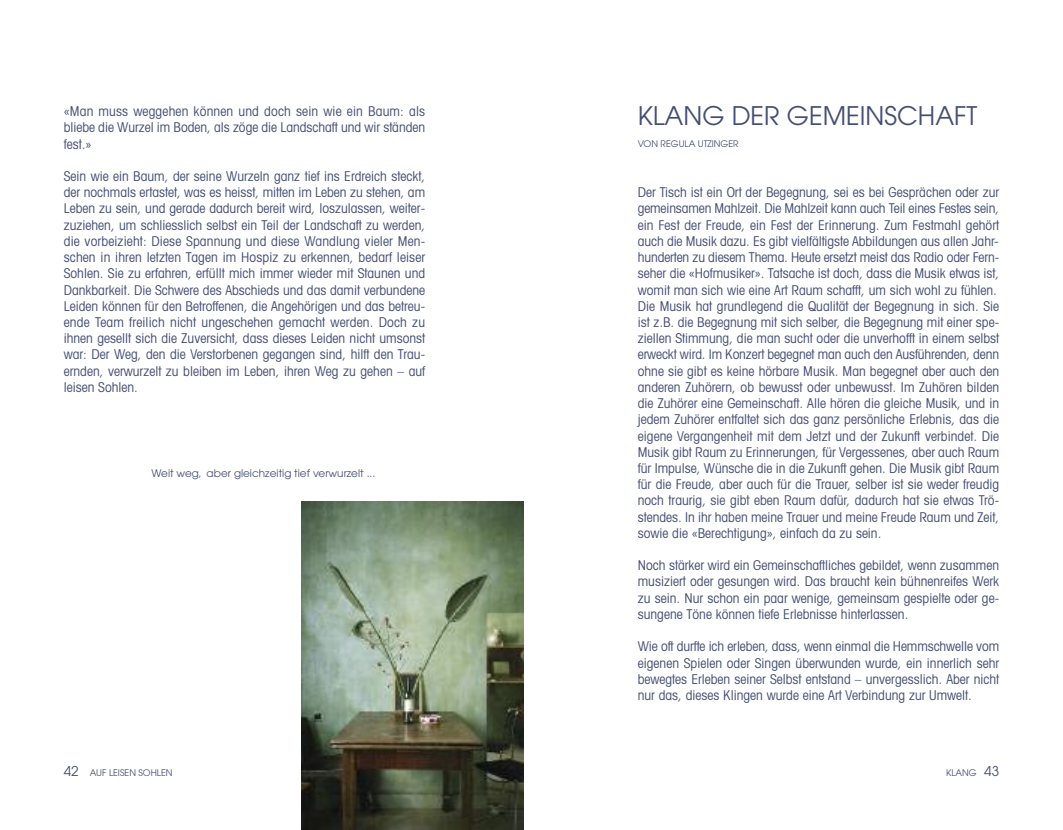
<style>
.page{position:relative;width:1063px;height:830px;background:#fff}
.page>*{position:absolute;margin:0;border:0;box-sizing:border-box;transform-origin:0 0}
.t1{font:25.5px "Avant Garde";color:#444e73}
.t2{font:condensed 13.5px/16.2px "Avant Garde";color:#444e73;text-align:justify}
.t3{font:10.5px "Avant Garde";color:#444e73}
.t4{font:9px "Avant Garde";color:#444e73}
.s1{font-size:13.5px}
</style>
<div class="page">
<img style="left:302px;top:501px;width:222px;height:328px">
<p class="t2" style="left:64px;top:104px;width:363px">«Man muss weggehen können und doch sein wie ein Baum: als bliebe die Wurzel im Boden, als zöge die Landschaft und wir ständen fest.»</p>
<p class="t2" style="left:64px;top:169px;width:363px">Sein wie ein Baum, der seine Wurzeln ganz tief ins Erdreich steckt, der nochmals ertastet, was es heisst, mitten im Leben zu stehen, am Leben zu sein, und gerade dadurch bereit wird, loszulassen, weiter&shy;zuziehen, um schliesslich selbst ein Teil der Landschaft zu werden, die vorbeizieht: Diese Spannung und diese Wandlung vieler Men&shy;schen in ihren letzten Tagen im Hospiz zu erkennen, bedarf leiser Sohlen. Sie zu erfahren, erfüllt mich immer wieder mit Staunen und Dankbarkeit. Die Schwere des Abschieds und das damit verbundene Leiden können für den Betroffenen, die Angehörigen und das betreu&shy;ende Team freilich nicht ungeschehen gemacht werden. Doch zu ihnen gesellt sich die Zuversicht, dass dieses Leiden nicht umsonst war: Der Weg, den die Verstorbenen gegangen sind, hilft den Trau&shy;ernden, verwurzelt zu bleiben im Leben, ihren Weg zu gehen – auf leisen Sohlen.</p>
<p class="t3" style="left:152px;top:469px;width:225px">Weit weg, aber gleichzeitig tief verwurzelt ...</p>
<p class="t4" style="left:64px;top:769px;width:110px"><span class="s1">42</span> AUF LEISEN SOHLEN</p>
<h1 class="t1" style="left:638px;top:106px;width:341px">KLANG DER GEMEINSCHAFT</h1>
<p class="t4" style="left:638px;top:140px;width:102px">VON REGULA UTZINGER</p>
<p class="t2" style="left:638px;top:185px;width:363px;text-align:left">Der Tisch ist ein Ort der Begegnung, sei es bei Gesprächen oder zur gemeinsamen Mahlzeit. Die Mahlzeit kann auch Teil eines Festes sein, ein Fest der Freude, ein Fest der Erinnerung. Zum Festmahl gehört auch die Musik dazu. Es gibt vielfältigste Abbildungen aus allen Jahr&shy;hunderten zu diesem Thema. Heute ersetzt meist das Radio oder Fern&shy;seher die «Hofmusiker». Tatsache ist doch, dass die Musik etwas ist, womit man sich wie eine Art Raum schafft, um sich wohl zu fühlen.<br>Die Musik hat grundlegend die Qualität der Begegnung in sich. Sie ist z.B. die Begegnung mit sich selber, die Begegnung mit einer spe&shy;ziellen Stimmung, die man sucht oder die unverhofft in einem selbst erweckt wird. Im Konzert begegnet man auch den Ausführenden, denn ohne sie gibt es keine hörbare Musik. Man begegnet aber auch den anderen Zuhörern, ob bewusst oder unbewusst. Im Zuhören bilden die Zuhörer eine Gemeinschaft. Alle hören die gleiche Musik, und in jedem Zuhörer entfaltet sich das ganz persönliche Erlebnis, das die eigene Vergangenheit mit dem Jetzt und der Zukunft verbindet. Die Musik gibt Raum zu Erinnerungen, für Vergessenes, aber auch Raum für Impulse, Wünsche die in die Zukunft gehen. Die Musik gibt Raum für die Freude, aber auch für die Trauer, selber ist sie weder freudig noch traurig, sie gibt eben Raum dafür, dadurch hat sie etwas Trö&shy;stendes. In ihr haben meine Trauer und meine Freude Raum und Zeit, sowie die «Berechtigung», einfach da zu sein.</p>
<p class="t2" style="left:638px;top:558px;width:363px">Noch stärker wird ein Gemeinschaftliches gebildet, wenn zusammen musiziert oder gesungen wird. Das braucht kein bühnenreifes Werk zu sein. Nur schon ein paar wenige, gemeinsam gespielte oder ge&shy;sungene Töne können tiefe Erlebnisse hinterlassen.</p>
<p class="t2" style="left:638px;top:639px;width:363px">Wie oft durfte ich erleben, dass, wenn einmal die Hemmschwelle vom eigenen Spielen oder Singen überwunden wurde, ein innerlich sehr bewegtes Erleben seiner Selbst entstand – unvergesslich. Aber nicht nur das, dieses Klingen wurde eine Art Verbindung zur Umwelt.</p>
<p class="t4" style="left:946px;top:769px;width:55px">KLANG <span class="s1">43</span></p>
</div>
